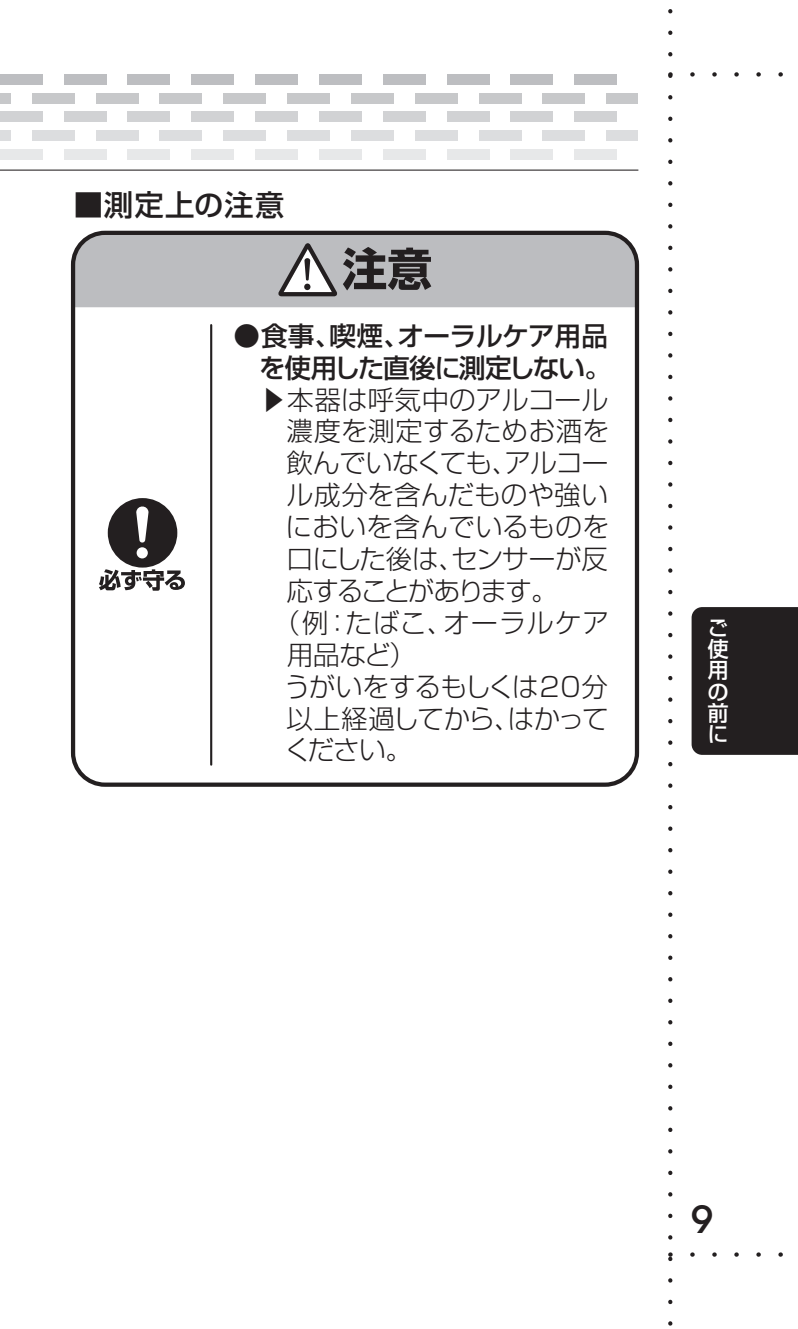
<style>
.page{position:relative;width:798px;height:1329px;background:#fff}
.page>*{position:absolute;margin:0;border:0;box-sizing:border-box;transform-origin:0 0}
.t1{font:500 37.25px "ITC Avant Garde Std";color:#231f20}
.t2{font:500 29.25px "Shin Go Pro";letter-spacing:.03em;color:#231f20}
.t3{font:300 26.5px "Shin Go Pro";letter-spacing:-.005em;color:#231f20}
.t4{font:500 26.5px/32px "Shin Go Pro";letter-spacing:-.025em;color:#231f20;text-align:right}
.t5{font:300 26.5px "Shin Go Pro";letter-spacing:.045em;color:#231f20}
.t6{font:300 26.5px "Shin Go Pro";letter-spacing:-.04em;color:#231f20}
.t7{font:300 26.5px "Shin Go Pro";letter-spacing:.015em;color:#231f20}
.t8{font:300 26.5px "Shin Go Pro";letter-spacing:-.095em;color:#231f20}
.t9{font:500 21.25px/21.2px "Shin Go Pro";color:#fff;text-align:justify}
</style>
<div class="page">
<div style="left:71px;top:231px;width:568px;height:556px;border:4px solid #231f20;border-radius:32px"></div>
<hr style="left:0;top:170px;width:638px;height:1px;background:#231f20">
<div style="left:0;top:74px;width:43px;height:11px;background:#bdbec1"></div>
<div style="left:64px;top:74px;width:42px;height:11px;background:#bdbec1"></div>
<div style="left:128px;top:74px;width:42px;height:11px;background:#bdbec1"></div>
<div style="left:191px;top:74px;width:43px;height:11px;background:#bdbec1"></div>
<div style="left:255px;top:74px;width:43px;height:11px;background:#bdbec1"></div>
<div style="left:319px;top:74px;width:42px;height:11px;background:#bdbec1"></div>
<div style="left:383px;top:74px;width:42px;height:11px;background:#bdbec1"></div>
<div style="left:0;top:112px;width:43px;height:10px;background:#d1d2d4"></div>
<div style="left:64px;top:112px;width:42px;height:10px;background:#d1d2d4"></div>
<div style="left:128px;top:112px;width:42px;height:10px;background:#d1d2d4"></div>
<div style="left:191px;top:112px;width:43px;height:10px;background:#d1d2d4"></div>
<div style="left:255px;top:112px;width:43px;height:10px;background:#d1d2d4"></div>
<div style="left:319px;top:112px;width:42px;height:10px;background:#d1d2d4"></div>
<div style="left:383px;top:112px;width:42px;height:10px;background:#d1d2d4"></div>
<div style="left:0;top:93px;width:11px;height:11px;background:#c7c8ca"></div>
<div style="left:32px;top:93px;width:42px;height:11px;background:#c7c8ca"></div>
<div style="left:96px;top:93px;width:42px;height:11px;background:#c7c8ca"></div>
<div style="left:159px;top:93px;width:43px;height:11px;background:#c7c8ca"></div>
<div style="left:223px;top:93px;width:43px;height:11px;background:#c7c8ca"></div>
<div style="left:287px;top:93px;width:43px;height:11px;background:#c7c8ca"></div>
<div style="left:351px;top:93px;width:42px;height:11px;background:#c7c8ca"></div>
<div style="left:0;top:149px;width:43px;height:10px;background:#e7e8e9"></div>
<div style="left:64px;top:149px;width:42px;height:10px;background:#e7e8e9"></div>
<div style="left:128px;top:149px;width:42px;height:10px;background:#e7e8e9"></div>
<div style="left:191px;top:149px;width:43px;height:10px;background:#e7e8e9"></div>
<div style="left:255px;top:149px;width:43px;height:10px;background:#e7e8e9"></div>
<div style="left:319px;top:149px;width:42px;height:10px;background:#e7e8e9"></div>
<div style="left:383px;top:149px;width:42px;height:10px;background:#e7e8e9"></div>
<div style="left:0;top:130px;width:11px;height:11px;background:#dcdddf"></div>
<div style="left:32px;top:130px;width:42px;height:11px;background:#dcdddf"></div>
<div style="left:96px;top:130px;width:42px;height:11px;background:#dcdddf"></div>
<div style="left:159px;top:130px;width:43px;height:11px;background:#dcdddf"></div>
<div style="left:223px;top:130px;width:43px;height:11px;background:#dcdddf"></div>
<div style="left:287px;top:130px;width:43px;height:11px;background:#dcdddf"></div>
<div style="left:351px;top:130px;width:42px;height:11px;background:#dcdddf"></div>
<div style="left:446px;top:74px;width:43px;height:11px;background:#bdbec1"></div>
<div style="left:510px;top:74px;width:43px;height:11px;background:#bdbec1"></div>
<div style="left:574px;top:74px;width:43px;height:11px;background:#bdbec1"></div>
<div style="left:446px;top:112px;width:43px;height:10px;background:#d1d2d4"></div>
<div style="left:510px;top:112px;width:43px;height:10px;background:#d1d2d4"></div>
<div style="left:574px;top:112px;width:43px;height:10px;background:#d1d2d4"></div>
<div style="left:415px;top:93px;width:42px;height:11px;background:#c7c8ca"></div>
<div style="left:478px;top:93px;width:43px;height:11px;background:#c7c8ca"></div>
<div style="left:542px;top:93px;width:43px;height:11px;background:#c7c8ca"></div>
<div style="left:606px;top:93px;width:32px;height:11px;background:#c7c8ca"></div>
<div style="left:446px;top:149px;width:43px;height:10px;background:#e7e8e9"></div>
<div style="left:510px;top:149px;width:43px;height:10px;background:#e7e8e9"></div>
<div style="left:574px;top:149px;width:43px;height:10px;background:#e7e8e9"></div>
<div style="left:415px;top:130px;width:42px;height:11px;background:#dcdddf"></div>
<div style="left:478px;top:130px;width:43px;height:11px;background:#dcdddf"></div>
<div style="left:542px;top:130px;width:43px;height:11px;background:#dcdddf"></div>
<div style="left:606px;top:130px;width:32px;height:11px;background:#dcdddf"></div>
<hr style="left:210px;top:325px;width:2px;height:440px;background:#231f20">
<svg style="left:99px;top:498px;width:86px;height:93px"></svg>
<svg style="left:73px;top:233px;width:563px;height:74px;background:#adadb0"></svg>
<svg style="left:668px;top:9px;width:129px;height:1317px"></svg>
<p class="t2" style="left:74px;top:180px;width:212px">■測定上の注意</p>
<p class="t4" style="left:233px;top:317px;width:379px">●食事、喫煙、オーラルケア用品を使用した直後に測定しない。</p>
<p class="t3" style="left:260px;top:378px;width:350px">▶本器は呼気中のアルコール</p>
<p class="t3" style="left:286px;top:410px;width:324px">濃度を測定するためお酒を</p>
<p class="t3" style="left:286px;top:441px;width:323px">飲んでいなくても、アルコー</p>
<p class="t3" style="left:287px;top:473px;width:322px">ル成分を含んだものや強い</p>
<p class="t7" style="left:285px;top:505px;width:325px">においを含んでいるものを</p>
<p class="t3" style="left:286px;top:537px;width:323px">口にした後は、センサーが反</p>
<p class="t8" style="left:286px;top:569px;width:272px">応することがあります。</p>
<p class="t5" style="left:273px;top:601px;width:337px">（例：たばこ、オーラルケア</p>
<p class="t3" style="left:286px;top:633px;width:131px">用品など）</p>
<p class="t3" style="left:284px;top:665px;width:325px">うがいをするもしくは20分</p>
<p class="t6" style="left:286px;top:697px;width:323px">以上経過してから、はかって</p>
<p class="t3" style="left:284px;top:728px;width:129px">ください。</p>
<p class="t9" style="left:707px;top:615px;width:22px">ご使用の前に</p>
<h1 class="t1" style="left:691px;top:1196px;width:23px">9</h1>
</div>
